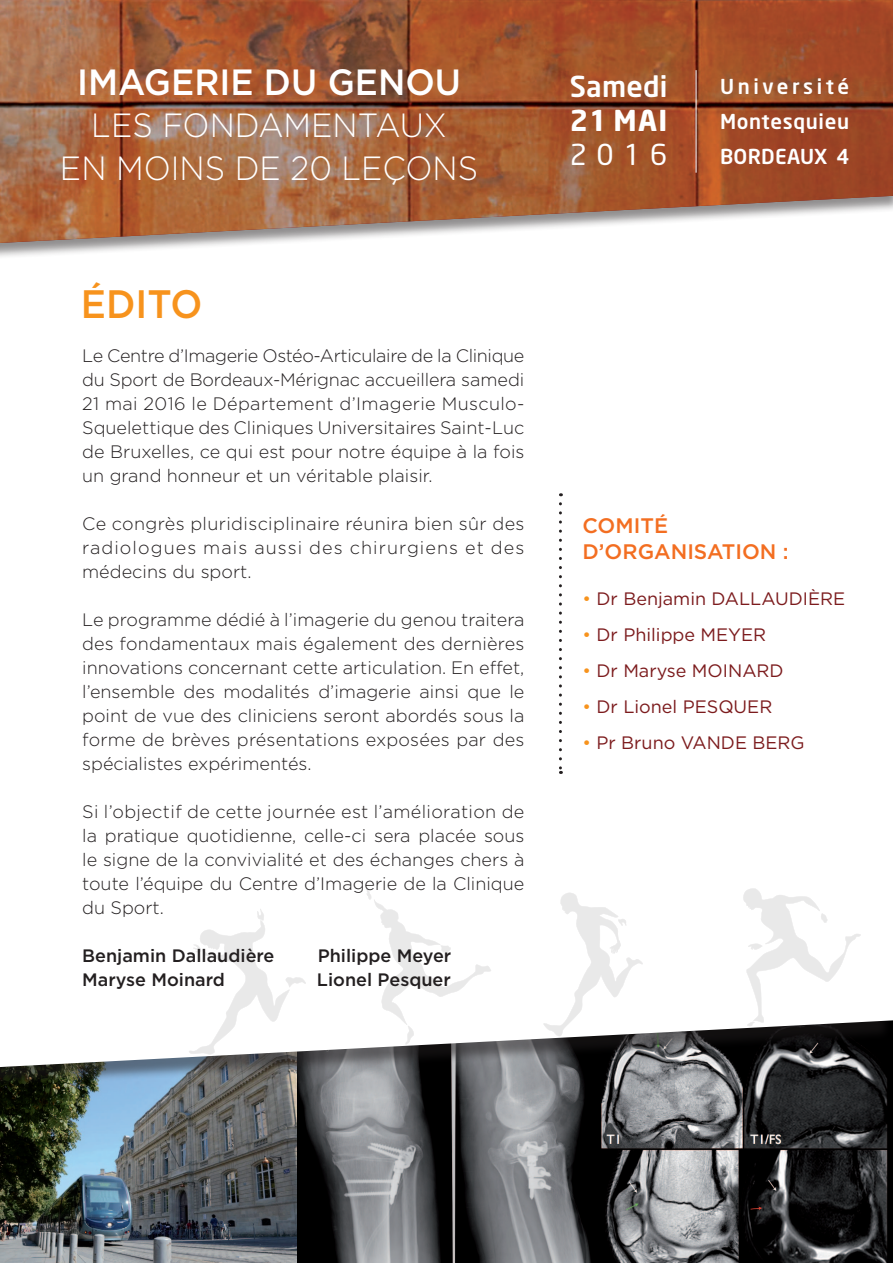
<style>
.page{position:relative;width:893px;height:1263px;background:#fff}
.page>*{position:absolute;margin:0;border:0;box-sizing:border-box;transform-origin:0 0}
.t1{font:500 39.6px "Gotham";color:#f7931d;scale:.95 1}
.t2{font:500 36.45px "Gotham";color:#fff;scale:.95 1}
.t3{font:300 33.6px "Gotham";color:#fff;scale:.95 1}
.t4{font:700 28.5px/34.2px "Neo Sans";color:#fff}
.t5{font:500 28.5px "Neo Sans";letter-spacing:.005em;color:#fff}
.t6{font:500 21px "Gotham";color:#f36e21}
.t7{font:500 20.4px "Neo Sans";letter-spacing:.03em;color:#fff}
.t8{font:500 20.4px "Neo Sans";letter-spacing:.175em;color:#fff}
.t9{font:300 18px/24px "Gotham";color:#231f20;text-align:justify}
.t10{font:18px "Gotham";color:#7c1b1d}
.t11{font:500 18px "Gotham";color:#231f20}
.t12{font:300 18px "Gotham";letter-spacing:-.02em;color:#231f20}
.s1{font-weight:400}
.s2{color:#f7931d}
</style>
<div class="page">
<img style="left:0;top:1088px;width:298px;height:175px">
<svg style="left:298px;top:1088px;width:297px;height:175px;background:#5e6063"></svg>
<svg style="left:595px;top:1088px;width:298px;height:175px;background:#4b4b4d"></svg>
<div style="left:0;top:770px;width:893px;height:318px;background:#231f20;opacity:.5"></div>
<svg style="left:0;top:770px;width:893px;height:297px"></svg>
<svg style="left:188px;top:908px;width:118px;height:148px"></svg>
<svg style="left:366px;top:888px;width:125px;height:157px"></svg>
<svg style="left:542px;top:892px;width:101px;height:146px"></svg>
<svg style="left:743px;top:887px;width:119px;height:139px"></svg>
<div style="left:0;top:0;width:893px;height:261px;background:#231f20;opacity:.5"></div>
<img style="left:0;top:0;width:893px;height:243px">
<hr style="left:696px;top:70px;width:1px;height:103px;background:#fff">
<svg style="left:559px;top:504px;width:3px;height:270px"></svg>
<p class="t2" style="left:77px;top:58px;width:406px">IMAGERIE DU GENOU</p>
<p class="t3" style="left:91px;top:104px;width:376px">LES FONDAMENTAUX</p>
<p class="t3" style="left:60px;top:147px;width:442px">EN MOINS DE 20 LEÇONS</p>
<p class="t1" style="left:81px;top:278px;width:129px">ÉDITO</p>
<p class="t12" style="left:82px;top:345px;width:444px">Le Centre d’Imagerie Ostéo-Articulaire de la Clinique</p>
<p class="t9" style="left:82px;top:368px;width:444px">du Sport de Bordeaux-Mérignac accueillera samedi 21 mai 2016 le Département d’Imagerie Musculo-Squelettique des Cliniques Universitaires Saint-Luc de Bruxelles, ce qui est pour notre équipe à la fois un grand honneur et un véritable plaisir.</p>
<p class="t9" style="left:82px;top:512px;width:444px">Ce congrès pluridisciplinaire réunira bien sûr des radiologues mais aussi des chirurgiens et des médecins du sport.</p>
<p class="t9" style="left:82px;top:608px;width:444px">Le programme dédié à l’imagerie du genou traitera des fondamentaux mais également des dernières innovations concernant cette articulation. En effet, l’ensemble des modalités d’imagerie ainsi que le point de vue des cliniciens seront abordés sous la forme de brèves présentations exposées par des spécialistes expérimentés.</p>
<p class="t9" style="left:82px;top:800px;width:444px">Si l’objectif de cette journée est l’amélioration de la pratique quotidienne, celle-ci sera placée sous le signe de la convivialité et des échanges chers à toute l’équipe du Centre d’Imagerie de la Clinique du Sport.</p>
<p class="t11" style="left:82px;top:944px;width:194px">Benjamin Dallaudière</p>
<p class="t11" style="left:318px;top:944px;width:135px">Philippe Meyer</p>
<p class="t11" style="left:82px;top:968px;width:144px">Maryse Moinard</p>
<p class="t11" style="left:317px;top:968px;width:136px">Lionel Pesquer</p>
<p class="t5" style="left:570px;top:68px;width:99px">Samedi</p>
<p class="t4" style="left:570px;top:103px;width:99px">21 MAI<br><span class="s1">2016</span></p>
<p class="t8" style="left:720px;top:73px;width:131px">Université</p>
<p class="t7" style="left:720px;top:108px;width:131px">Montesquieu</p>
<p class="t7" style="left:720px;top:143px;width:131px">BORDEAUX 4</p>
<p class="t6" style="left:583px;top:512px;width:87px">COMITÉ</p>
<p class="t6" style="left:583px;top:537px;width:208px">D’ORGANISATION :</p>
<p class="t10" style="left:583px;top:587px;width:264px"><span class="s2">•</span> Dr Benjamin DALLAUDIÈRE</p>
<p class="t10" style="left:583px;top:623px;width:185px"><span class="s2">•</span> Dr Philippe MEYER</p>
<p class="t10" style="left:583px;top:659px;width:203px"><span class="s2">•</span> Dr Maryse MOINARD</p>
<p class="t10" style="left:583px;top:695px;width:191px"><span class="s2">•</span> Dr Lionel PESQUER</p>
<p class="t10" style="left:583px;top:731px;width:224px"><span class="s2">•</span> Pr Bruno VANDE BERG</p>
</div>
